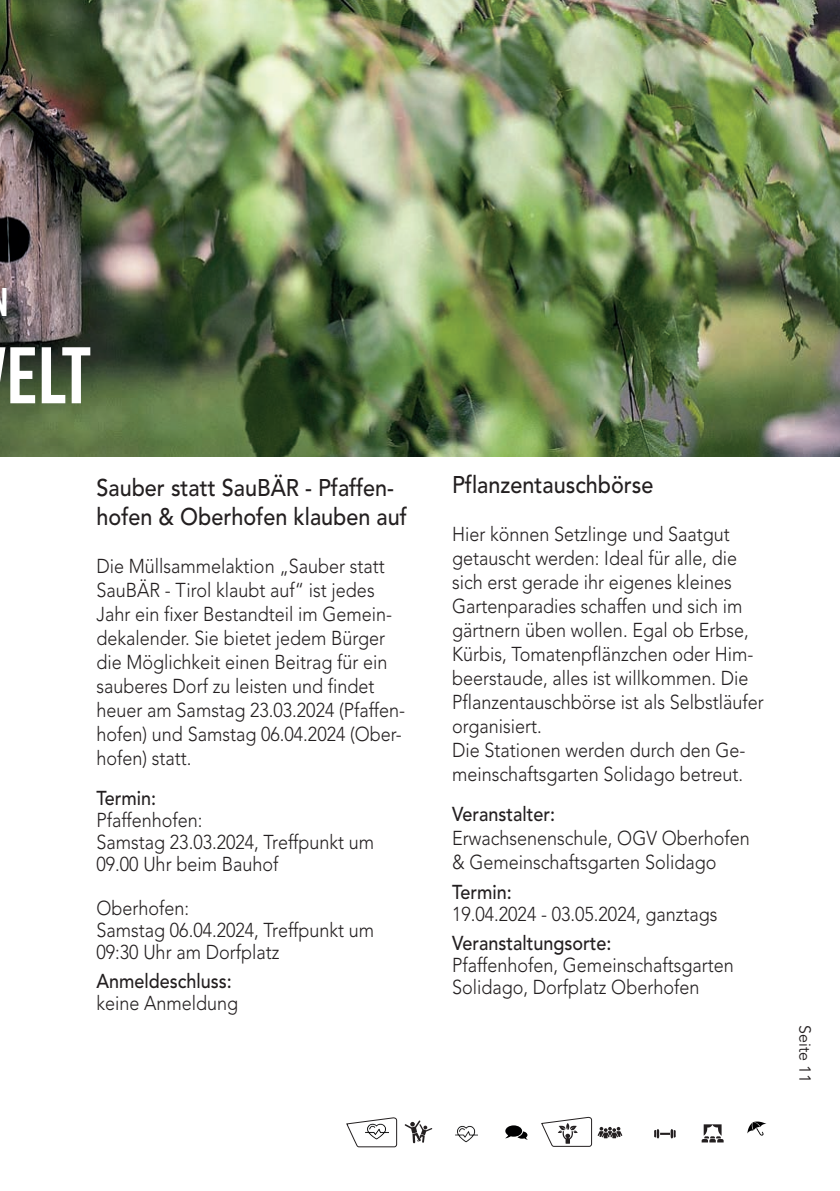
<style>
.page{position:relative;width:840px;height:1191px;background:#fff}
.page>*{position:absolute;margin:0;border:0;box-sizing:border-box;transform-origin:0 0}
.t1{font:700 80px "Rift";color:#fff}
.t2{font:500 24px/28.8px "Avenir LT Std";color:#231f20;scale:.9 1}
.t3{font:300 20px/24px "Avenir LT Std";color:#231f20;scale:.9 1}
.t4{font:500 20px "Avenir LT Std";color:#231f20;scale:.9 1}
.t5{font:16px "Avenir LT Std";color:#231f20}
</style>
<div class="page">
<svg style="left:654px;top:1129px;width:21px;height:9px"></svg>
<svg style="left:597px;top:1126px;width:25px;height:12px"></svg>
<img style="left:455px;top:1125px;width:22px;height:18px">
<svg style="left:404px;top:1120px;width:28px;height:23px"></svg>
<svg style="left:505px;top:1125px;width:22px;height:14px"></svg>
<svg style="left:701px;top:1124px;width:22px;height:18px"></svg>
<svg style="left:747px;top:1121px;width:19px;height:14px"></svg>
<svg style="left:541px;top:1116px;width:50px;height:30px"></svg>
<svg style="left:346px;top:1117px;width:51px;height:30px"></svg>
<img style="left:0;top:0;width:839px;height:456px">
<h1 class="t1" style="left:6px;top:318px;width:86px">ELT</h1>
<p class="t2" style="left:96px;top:474px;width:346px">Sauber statt SauBÄR - Pfaffen&shy;hofen &amp; Oberhofen klauben auf</p>
<p class="t3" style="left:96px;top:554px;width:344px">Die Müllsammelaktion „Sauber statt SauBÄR - Tirol klaubt auf“ ist jedes Jahr ein fixer Bestandteil im Gemein&shy;dekalender. Sie bietet jedem Bürger die Möglichkeit einen Beitrag für ein sauberes Dorf zu leisten und findet heuer am Samstag 23.03.2024 (Pfaffen&shy;hofen) und Samstag 06.04.2024 (Ober&shy;hofen) statt.</p>
<p class="t4" style="left:96px;top:786px;width:68px">Termin:</p>
<p class="t3" style="left:96px;top:808px;width:310px;line-height:22px">Pfaffenhofen:<br>Samstag 23.03.2024, Treffpunkt um<br>09.00 Uhr beim Bauhof</p>
<p class="t3" style="left:96px;top:896px;width:310px;line-height:22px">Oberhofen:<br>Samstag 06.04.2024, Treffpunkt um<br>09:30 Uhr am Dorfplatz</p>
<p class="t4" style="left:96px;top:969px;width:152px">Anmeldeschluss:</p>
<p class="t3" style="left:96px;top:991px;width:159px">keine Anmeldung</p>
<p class="t2" style="left:452px;top:471px;width:225px">Pflanzentauschbörse</p>
<p class="t3" style="left:452px;top:522px;width:347px">Hier können Setzlinge und Saatgut getauscht werden: Ideal für alle, die sich erst gerade ihr eigenes kleines Gartenparadies schaffen und sich im gärtnern üben wollen. Egal ob Erbse, Kürbis, Tomatenpflänzchen oder Him&shy;beerstaude, alles ist willkommen. Die Pflanzentauschbörse ist als Selbstläufer organisiert.<br>Die Stationen werden durch den Ge&shy;meinschaftsgarten Solidago betreut.</p>
<p class="t4" style="left:452px;top:802px;width:116px">Veranstalter:</p>
<p class="t3" style="left:452px;top:826px;width:332px">Erwachsenenschule, OGV Oberhofen &amp; Gemeinschaftsgarten Solidago</p>
<p class="t4" style="left:452px;top:880px;width:68px">Termin:</p>
<p class="t3" style="left:452px;top:901px;width:296px">19.04.2024 - 03.05.2024, ganztags</p>
<p class="t4" style="left:452px;top:931px;width:179px">Veranstaltungsorte:</p>
<p class="t3" style="left:452px;top:954px;width:314px;line-height:22px">Pfaffenhofen, Gemeinschaftsgarten<br>Solidago, Dorfplatz Oberhofen</p>
<p class="t5" style="left:813px;top:1025px;width:60px;rotate:90deg">Seite 11</p>
</div>
